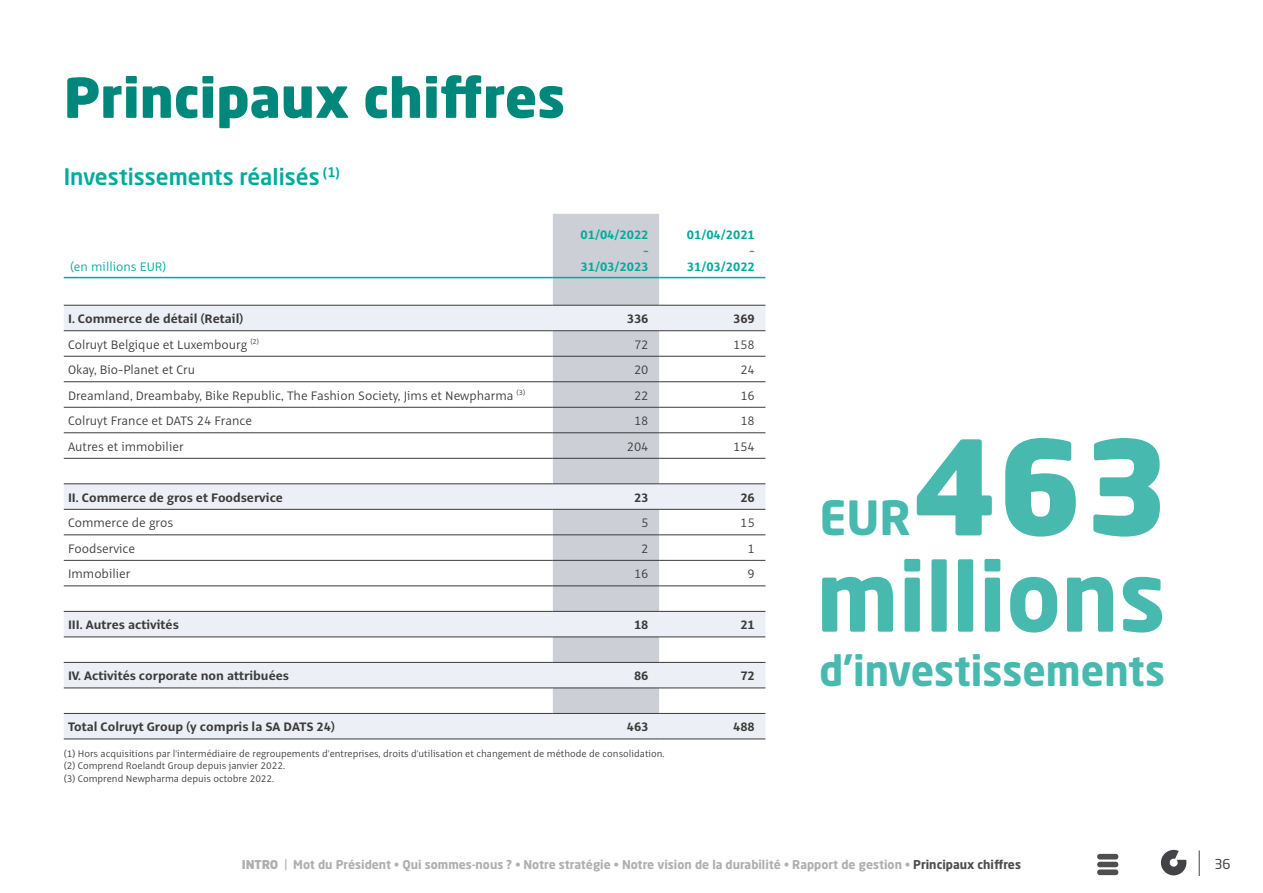
<style>
.page{position:relative;width:1263px;height:893px;background:#fff}
.page>*{position:absolute;margin:0;border:0;box-sizing:border-box;transform-origin:0 0}
.t1{font:900 129.3px "Neo Sans Std";color:#47b9ae}
.t2{font:700 94.35px "Neo Sans Std";color:#47b9ae}
.t3{font:900 54px "Neo Sans Std";color:#00877b}
.t4{font:700 46.5px "Neo Sans Std";color:#47b9ae}
.t5{font:700 41.4px "Neo Sans Std";color:#47b9ae;scale:.96 1}
.t6{font:500 22.5px "Neo Sans Std";color:#00ab9d}
.t7{font:300 13.5px "Alto Pro";color:#3b3b3a}
.t8{font:700 13.5px "Alto Pro";color:#3b3b3a}
.t9{font:700 13.5px/16.2px "Alto Pro";color:#00ab9d;text-align:right}
.t10{font:300 13.5px "Alto Pro";color:#00ab9d}
.t11{font:13.5px "Neo Sans Std";color:#424247}
.t12{font:700 12px "Neo Sans Std";color:#aeafaf}
.t13{font:300 10.5px/12.6px "Alto Pro";color:#3b3b3a}
.s1{font-weight:900}
.s2{font-weight:400}
.s3{color:#4f4e4e}
</style>
<div class="page">
<div style="left:553px;top:214px;width:106px;height:91px;background:#cdcfd6"></div>
<svg style="left:64px;top:306px;width:701px;height:433px"></svg>
<hr style="left:64px;top:305px;width:489px;height:1px;background:#3b3b3a">
<hr style="left:553px;top:305px;width:106px;height:1px;background:#3b3b3a">
<hr style="left:659px;top:305px;width:106px;height:1px;background:#3b3b3a">
<hr style="left:64px;top:330px;width:489px;height:1px;background:#3b3b3a">
<hr style="left:553px;top:330px;width:106px;height:1px;background:#3b3b3a">
<hr style="left:659px;top:330px;width:106px;height:1px;background:#3b3b3a">
<hr style="left:64px;top:356px;width:489px;height:1px;background:#3b3b3a">
<hr style="left:553px;top:356px;width:106px;height:1px;background:#3b3b3a">
<hr style="left:659px;top:356px;width:106px;height:1px;background:#3b3b3a">
<hr style="left:64px;top:381px;width:489px;height:1px;background:#3b3b3a">
<hr style="left:553px;top:381px;width:106px;height:1px;background:#3b3b3a">
<hr style="left:659px;top:381px;width:106px;height:1px;background:#3b3b3a">
<hr style="left:64px;top:407px;width:489px;height:1px;background:#3b3b3a">
<hr style="left:553px;top:407px;width:106px;height:1px;background:#3b3b3a">
<hr style="left:659px;top:407px;width:106px;height:1px;background:#3b3b3a">
<hr style="left:64px;top:432px;width:489px;height:1px;background:#3b3b3a">
<hr style="left:553px;top:432px;width:106px;height:1px;background:#3b3b3a">
<hr style="left:659px;top:432px;width:106px;height:1px;background:#3b3b3a">
<hr style="left:64px;top:458px;width:489px;height:1px;background:#3b3b3a">
<hr style="left:553px;top:458px;width:106px;height:1px;background:#3b3b3a">
<hr style="left:659px;top:458px;width:106px;height:1px;background:#3b3b3a">
<hr style="left:64px;top:484px;width:489px;height:1px;background:#3b3b3a">
<hr style="left:553px;top:484px;width:106px;height:1px;background:#3b3b3a">
<hr style="left:659px;top:484px;width:106px;height:1px;background:#3b3b3a">
<hr style="left:64px;top:509px;width:489px;height:1px;background:#3b3b3a">
<hr style="left:553px;top:509px;width:106px;height:1px;background:#3b3b3a">
<hr style="left:659px;top:509px;width:106px;height:1px;background:#3b3b3a">
<hr style="left:64px;top:535px;width:489px;height:1px;background:#3b3b3a">
<hr style="left:553px;top:535px;width:106px;height:1px;background:#3b3b3a">
<hr style="left:659px;top:535px;width:106px;height:1px;background:#3b3b3a">
<hr style="left:64px;top:560px;width:489px;height:1px;background:#3b3b3a">
<hr style="left:553px;top:560px;width:106px;height:1px;background:#3b3b3a">
<hr style="left:659px;top:560px;width:106px;height:1px;background:#3b3b3a">
<hr style="left:64px;top:586px;width:489px;height:1px;background:#3b3b3a">
<hr style="left:553px;top:586px;width:106px;height:1px;background:#3b3b3a">
<hr style="left:659px;top:586px;width:106px;height:1px;background:#3b3b3a">
<hr style="left:64px;top:611px;width:489px;height:1px;background:#3b3b3a">
<hr style="left:553px;top:611px;width:106px;height:1px;background:#3b3b3a">
<hr style="left:659px;top:611px;width:106px;height:1px;background:#3b3b3a">
<hr style="left:64px;top:637px;width:489px;height:1px;background:#3b3b3a">
<hr style="left:553px;top:637px;width:106px;height:1px;background:#3b3b3a">
<hr style="left:659px;top:637px;width:106px;height:1px;background:#3b3b3a">
<hr style="left:64px;top:662px;width:489px;height:1px;background:#3b3b3a">
<hr style="left:553px;top:662px;width:106px;height:1px;background:#3b3b3a">
<hr style="left:659px;top:662px;width:106px;height:1px;background:#3b3b3a">
<hr style="left:64px;top:688px;width:489px;height:1px;background:#3b3b3a">
<hr style="left:553px;top:688px;width:106px;height:1px;background:#3b3b3a">
<hr style="left:659px;top:688px;width:106px;height:1px;background:#3b3b3a">
<hr style="left:64px;top:713px;width:489px;height:1px;background:#3b3b3a">
<hr style="left:553px;top:713px;width:106px;height:1px;background:#3b3b3a">
<hr style="left:659px;top:713px;width:106px;height:1px;background:#3b3b3a">
<hr style="left:64px;top:739px;width:489px;height:1px;background:#3b3b3a">
<hr style="left:553px;top:739px;width:106px;height:1px;background:#3b3b3a">
<hr style="left:659px;top:739px;width:106px;height:1px;background:#3b3b3a">
<hr style="left:64px;top:277px;width:489px;height:1px;background:#00ab9d">
<hr style="left:553px;top:277px;width:106px;height:1px;background:#00ab9d">
<hr style="left:659px;top:277px;width:106px;height:1px;background:#00ab9d">
<div style="left:1097px;top:862px;width:21px;height:5px;background:#4f4e4e;border-radius:3px"></div>
<div style="left:1097px;top:854px;width:21px;height:5px;background:#4f4e4e;border-radius:3px"></div>
<div style="left:1097px;top:869px;width:21px;height:6px;background:#4f4e4e;border-radius:3px"></div>
<svg style="left:1161px;top:850px;width:25px;height:25px"></svg>
<svg style="left:1199px;top:850px;width:1px;height:26px"></svg>
<h3 class="t3" style="left:64px;top:62px;width:503px">Principaux chiffres</h3>
<h3 class="t6" style="left:64px;top:162px;width:278px">Investissements réalisés <sup>(1)</sup></h3>
<p class="t10" style="left:70px;top:258px;width:98px">(en millions EUR)</p>
<p class="t9" style="left:580px;top:226px;width:69px">01/04/2022 -<br>31/03/2023</p>
<p class="t9" style="left:687px;top:226px;width:69px">01/04/2021 -<br>31/03/2022</p>
<p class="t8" style="left:68px;top:310px;width:177px">I. Commerce de détail (Retail)</p>
<p class="t8" style="left:627px;top:310px;width:23px">336</p>
<p class="t8" style="left:733px;top:310px;width:23px">369</p>
<p class="t7" style="left:68px;top:336px;width:193px">Colruyt Belgique et Luxembourg <sup>(2)</sup></p>
<p class="t7" style="left:634px;top:336px;width:16px">72</p>
<p class="t7" style="left:733px;top:336px;width:23px">158</p>
<p class="t7" style="left:68px;top:361px;width:129px">Okay, Bio-Planet et Cru</p>
<p class="t7" style="left:634px;top:361px;width:16px">20</p>
<p class="t7" style="left:740px;top:361px;width:16px">24</p>
<p class="t7" style="left:68px;top:387px;width:459px">Dreamland, Dreambaby, Bike Republic, The Fashion Society, Jims et Newpharma <sup>(3)</sup></p>
<p class="t7" style="left:634px;top:387px;width:16px">22</p>
<p class="t7" style="left:740px;top:387px;width:16px">16</p>
<p class="t7" style="left:68px;top:413px;width:186px">Colruyt France et DATS 24 France</p>
<p class="t7" style="left:634px;top:413px;width:16px">18</p>
<p class="t7" style="left:740px;top:413px;width:16px">18</p>
<p class="t7" style="left:68px;top:438px;width:117px">Autres et immobilier</p>
<p class="t7" style="left:627px;top:438px;width:23px">204</p>
<p class="t7" style="left:733px;top:438px;width:23px">154</p>
<p class="t8" style="left:68px;top:489px;width:216px">II. Commerce de gros et Foodservice</p>
<p class="t8" style="left:634px;top:489px;width:16px">23</p>
<p class="t8" style="left:740px;top:489px;width:16px">26</p>
<p class="t7" style="left:68px;top:515px;width:107px">Commerce de gros</p>
<p class="t7" style="left:641px;top:515px;width:9px">5</p>
<p class="t7" style="left:740px;top:515px;width:16px">15</p>
<p class="t7" style="left:68px;top:540px;width:69px">Foodservice</p>
<p class="t7" style="left:641px;top:540px;width:9px">2</p>
<p class="t7" style="left:747px;top:540px;width:9px">1</p>
<p class="t7" style="left:68px;top:566px;width:64px">Immobilier</p>
<p class="t7" style="left:634px;top:566px;width:16px">16</p>
<p class="t7" style="left:747px;top:566px;width:9px">9</p>
<p class="t8" style="left:68px;top:617px;width:112px">III. Autres activités</p>
<p class="t8" style="left:634px;top:617px;width:16px">18</p>
<p class="t8" style="left:740px;top:617px;width:16px">21</p>
<p class="t8" style="left:68px;top:668px;width:222px">IV. Activités corporate non attribuées</p>
<p class="t8" style="left:634px;top:668px;width:16px">86</p>
<p class="t8" style="left:740px;top:668px;width:16px">72</p>
<p class="t8" style="left:68px;top:719px;width:269px">Total Colruyt Group (y compris la SA DATS 24)</p>
<p class="t8" style="left:627px;top:719px;width:23px">463</p>
<p class="t8" style="left:733px;top:719px;width:23px">488</p>
<p class="t13" style="left:64px;top:747px;width:602px">(1) Hors acquisitions par l’intermédiaire de regroupements d’entreprises, droits d’utilisation et changement de méthode de consolidation. (2) Comprend Roelandt Group depuis janvier 2022.<br>(3) Comprend Newpharma depuis octobre 2022.</p>
<h1 class="t1" style="left:911px;top:403px;width:260px">463</h1>
<h2 class="t2" style="left:816px;top:536px;width:351px">millions</h2>
<h3 class="t5" style="left:819px;top:644px;width:361px">d’investissements</h3>
<h3 class="t4" style="left:819px;top:488px;width:93px">EUR</h3>
<p class="t12" style="left:242px;top:857px;width:781px"><span class="s1">INTRO</span> <span class="s2">|</span> Mot du Président • Qui sommes-nous ? • Notre stratégie • Notre vision de la durabilité • Rapport de gestion • <span class="s3">Principaux chiffres</span></p>
<p class="t11" style="left:1214px;top:855px;width:18px">36</p>
</div>
